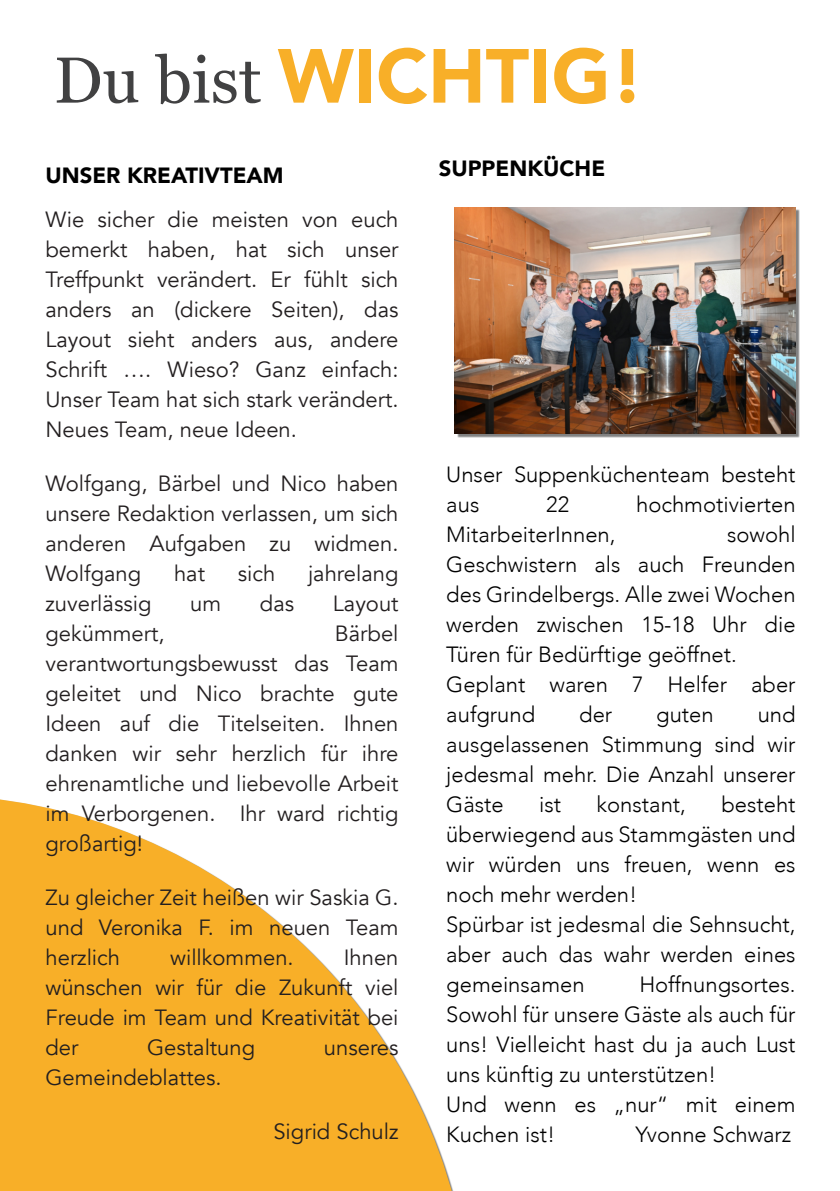
<style>
.page{position:relative;width:840px;height:1191px;background:#fff}
.page>*{position:absolute;margin:0;border:0;box-sizing:border-box;transform-origin:0 0}
.t1{font:900 75.8px "Avenir";color:#f8af28}
.t2{font:22px/30px "Avenir";color:#231f20;text-align:justify}
.t3{font:300 22px/30px "Avenir";color:#000}
.t4{font:900 22px "Avenir";color:#000}
.s1{font-family:"Georgia";font-weight:400;font-size:65px;color:#414142}
</style>
<div class="page">
<img style="left:457px;top:209px;width:342px;height:229px">
<img style="left:454px;top:207px;width:340px;height:226px">
<svg style="left:0;top:799px;width:453px;height:392px;fill:#f8af28"></svg>
<h1 class="t1" style="left:54px;top:27px;width:591px"><span class="s1">Du bist</span> WICHTIG!</h1>
<p class="t4" style="left:45px;top:161px;width:239px">UNSER KREATIVTEAM</p>
<p class="t4" style="left:438px;top:154px;width:168px">SUPPENKÜCHE</p>
<p class="t2" style="left:45px;top:205px;width:354px">Wie sicher die meisten von euch bemerkt haben, hat sich unser Treffpunkt verändert. Er fühlt sich anders an (dickere Seiten), das Layout sieht anders aus, andere Schrift …. Wieso? Ganz einfach:<br>Unser Team hat sich stark verändert.<br>Neues Team, neue Ideen.</p>
<p class="t2" style="left:45px;top:469px;width:354px">Wolfgang, Bärbel und Nico haben unsere Redaktion verlassen, um sich anderen Aufgaben zu widmen.<br>Wolfgang</p>
<p class="t2" style="left:174px;top:559px;width:32px">hat</p>
<p class="t2" style="left:238px;top:559px;width:39px">sich</p>
<p class="t2" style="left:308px;top:559px;width:92px">jahrelang</p>
<p class="t2" style="left:45px;top:589px;width:107px">zuverlässig</p>
<p class="t2" style="left:190px;top:589px;width:32px">um</p>
<p class="t2" style="left:260px;top:589px;width:36px">das</p>
<p class="t2" style="left:333px;top:589px;width:67px">Layout</p>
<p class="t2" style="left:45px;top:619px;width:120px">gekümmert,</p>
<p class="t2" style="left:45px;top:619px;width:354px;text-indent:289px">Bärbel verantwortungsbewusst das Team geleitet und Nico brachte gute Ideen auf die Titelseiten. Ihnen danken wir sehr herzlich für ihre ehrenamtliche und liebevolle Arbeit im Verborgenen. Ihr ward richtig großartig!</p>
<p class="t2" style="left:45px;top:883px;width:354px">Zu gleicher Zeit heißen wir Saskia G. und Veronika F. im neuen Team herzlich</p>
<p class="t2" style="left:45px;top:943px;width:354px;text-indent:298px">Ihnen wünschen wir für die Zukunft viel Freude im Team und Kreativität bei der</p>
<p class="t2" style="left:170px;top:943px;width:125px">willkommen.</p>
<p class="t2" style="left:147px;top:1033px;width:109px">Gestaltung</p>
<p class="t2" style="left:324px;top:1033px;width:76px">unseres</p>
<p class="t2" style="left:45px;top:1063px;width:177px">Gemeindeblattes.</p>
<p class="t2" style="left:273px;top:1117px;width:127px">Sigrid Schulz</p>
<p class="t3" style="left:446px;top:459px;width:350px">Unser Suppenküchenteam besteht aus</p>
<p class="t3" style="left:546px;top:489px;width:24px">22</p>
<p class="t3" style="left:635px;top:489px;width:161px">hochmotivierten</p>
<p class="t3" style="left:446px;top:519px;width:171px">MitarbeiterInnen,</p>
<p class="t3" style="left:446px;top:519px;width:350px;text-indent:280px">sowohl<br>Geschwistern als auch Freunden des Grindelbergs. Alle zwei Wochen werden zwischen 15-18 Uhr die<br>Türen für Bedürftige geöffnet.<br>Geplant waren 7 Helfer aber aufgrund</p>
<p class="t3" style="left:446px;top:699px;width:350px;text-align:justify;text-indent:311px">und ausgelassenen Stimmung sind wir jedesmal mehr. Die Anzahl unserer Gäste</p>
<p class="t3" style="left:579px;top:699px;width:34px">der</p>
<p class="t3" style="left:655px;top:699px;width:59px">guten</p>
<p class="t3" style="left:446px;top:789px;width:350px;text-indent:275px">besteht überwiegend aus Stammgästen und wir würden uns freuen, wenn es noch mehr werden!<br>Spürbar ist jedesmal die Sehnsucht, aber auch das wahr werden eines gemeinsamen</p>
<p class="t3" style="left:539px;top:789px;width:23px">ist</p>
<p class="t3" style="left:596px;top:789px;width:91px">konstant,</p>
<p class="t3" style="left:446px;top:969px;width:350px;text-indent:193px">Hoffnungsortes.<br>Sowohl für unsere Gäste als auch für uns! Vielleicht hast du ja auch Lust uns künftig zu unterstützen!<br>Und wenn es „nur“ mit einem<br>Kuchen ist!</p>
<p class="t3" style="left:635px;top:1119px;width:157px">Yvonne Schwarz</p>
</div>
